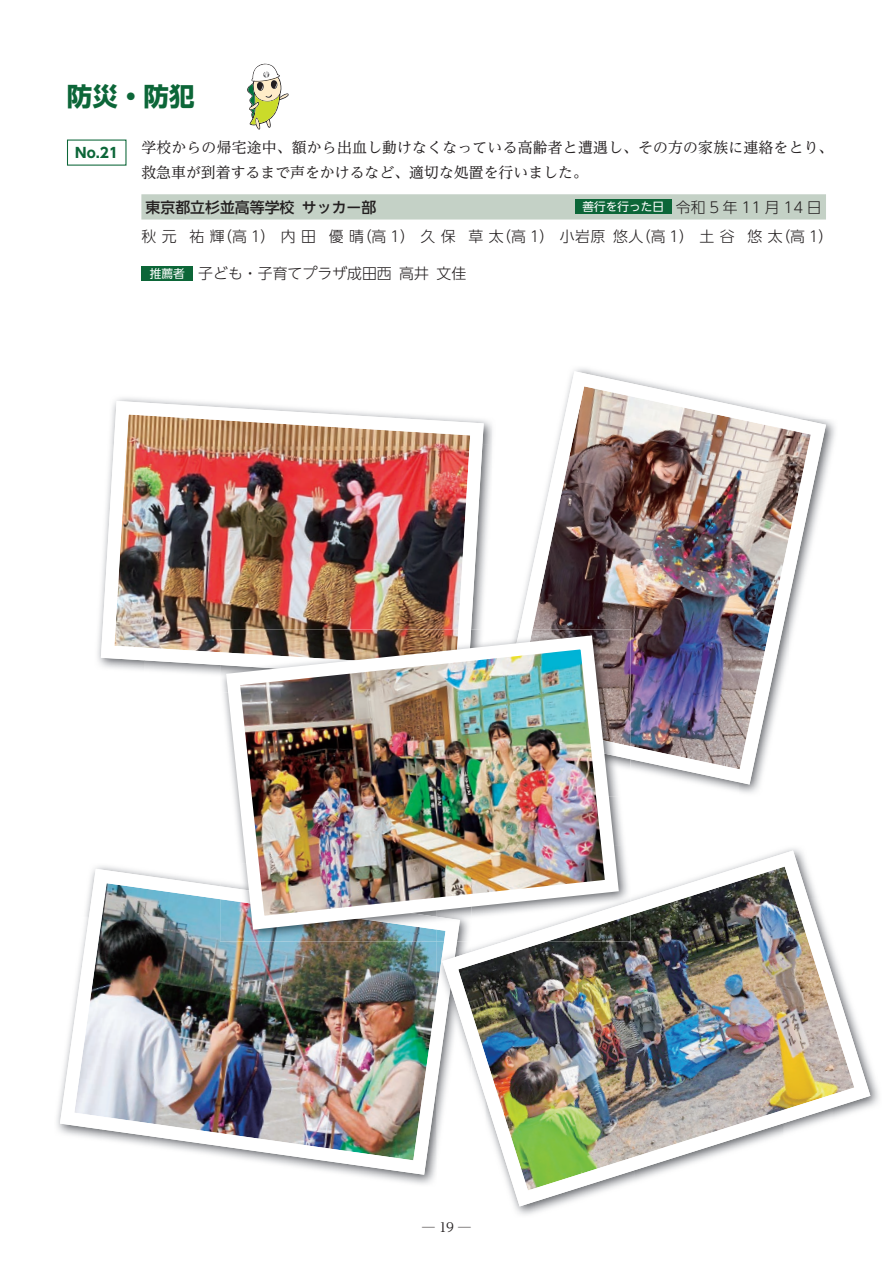
<style>
.page{position:relative;width:893px;height:1263px;background:#fff}
.page>*{position:absolute;margin:0;border:0;box-sizing:border-box;transform-origin:0 0}
.t1{font:700 25.5px "UD Shin Go NT Pr 6 N";color:#0c6638}
.t2{font:14.85px/25.2px "UD Reimin Pr 6 N";letter-spacing:.01em;color:#231f20}
.t3{font:300 14.85px/29.5px "UD Shin Go NT Pr 6 N";letter-spacing:.365em;color:#231f20}
.t4{font:300 14.85px "UD Shin Go NT Pr 6 N";color:#231f20}
.t5{font:500 14.85px "UD Shin Go NT Pr 6 N";color:#231f20}
.t6{font:700 13.8px "UD Shin Go NT Pr 6 N";color:#0c6638}
.t7{font:12.75px "UD Reimin Pr 6 N";color:#231f20}
.s1{font-weight:400;font-size:11.7px;color:#fff}
</style>
<div class="page">
<img style="left:826px;top:420px;width:9px;height:55px">
<img style="left:739px;top:784px;width:21px;height:9px">
<img style="left:517px;top:371px;width:309px;height:413px">
<img style="left:56px;top:1099px;width:4px;height:32px">
<img style="left:390px;top:1175px;width:45px;height:9px">
<img style="left:60px;top:869px;width:377px;height:306px">
<img style="left:116px;top:398px;width:376px;height:46px">
<img style="left:97px;top:600px;width:4px;height:64px">
<img style="left:484px;top:444px;width:8px;height:135px">
<img style="left:101px;top:401px;width:383px;height:273px">
<img style="left:870px;top:1066px;width:9px;height:41px">
<img style="left:514px;top:1206px;width:21px;height:9px">
<img style="left:437px;top:1085px;width:5px;height:65px">
<img style="left:437px;top:941px;width:5px;height:144px">
<img style="left:442px;top:850px;width:428px;height:356px">
<img style="left:626px;top:629px;width:5px;height:130px">
<img style="left:220px;top:937px;width:217px;height:4px">
<img style="left:460px;top:850px;width:171px;height:91px">
<img style="left:437px;top:937px;width:23px;height:4px">
<img style="left:504px;top:902px;width:127px;height:39px">
<img style="left:219px;top:628px;width:407px;height:309px">
<svg style="left:247px;top:64px;width:42px;height:66px"></svg>
<div style="left:141px;top:266px;width:52px;height:15px;background:#0c6638"></div>
<svg style="left:141px;top:194px;width:685px;height:26px;background:#c5d2c7"></svg>
<div style="left:575px;top:199px;width:97px;height:15px;background:#0c6638"></div>
<h1 class="t1" style="left:67px;top:76px;width:129px">防災・防犯</h1>
<p class="t6" style="left:75px;top:141px;width:44px">No.21</p>
<p class="t2" style="left:141px;top:134px;width:694px">学校からの帰宅途中、額から出血し動けなくなっている高齢者と遭遇し、その方の家族に連絡をとり、救急車が到着するまで声をかけるなど、適切な処置を行いました。</p>
<p class="t5" style="left:146px;top:195px;width:232px">東京都立杉並高等学校 サッカー部</p>
<p class="t3" style="left:141px;top:192px;width:694px;text-indent:441px"><span class="s1">善行を行った日</span> 令和 5 年 11 月 14 日秋元 祐輝（高 1） 内田 優晴（高 1） 久保 草太（高 1） 小岩原 悠人（高 1） 土谷 悠太（高 1）</p>
<p class="t4" style="left:150px;top:261px;width:318px"><span class="s1">推薦者</span> 子ども・子育てプラザ成田西 高井 文佳</p>
<p class="t7" style="left:422px;top:1216px;width:50px">─ 19 ─</p>
</div>
